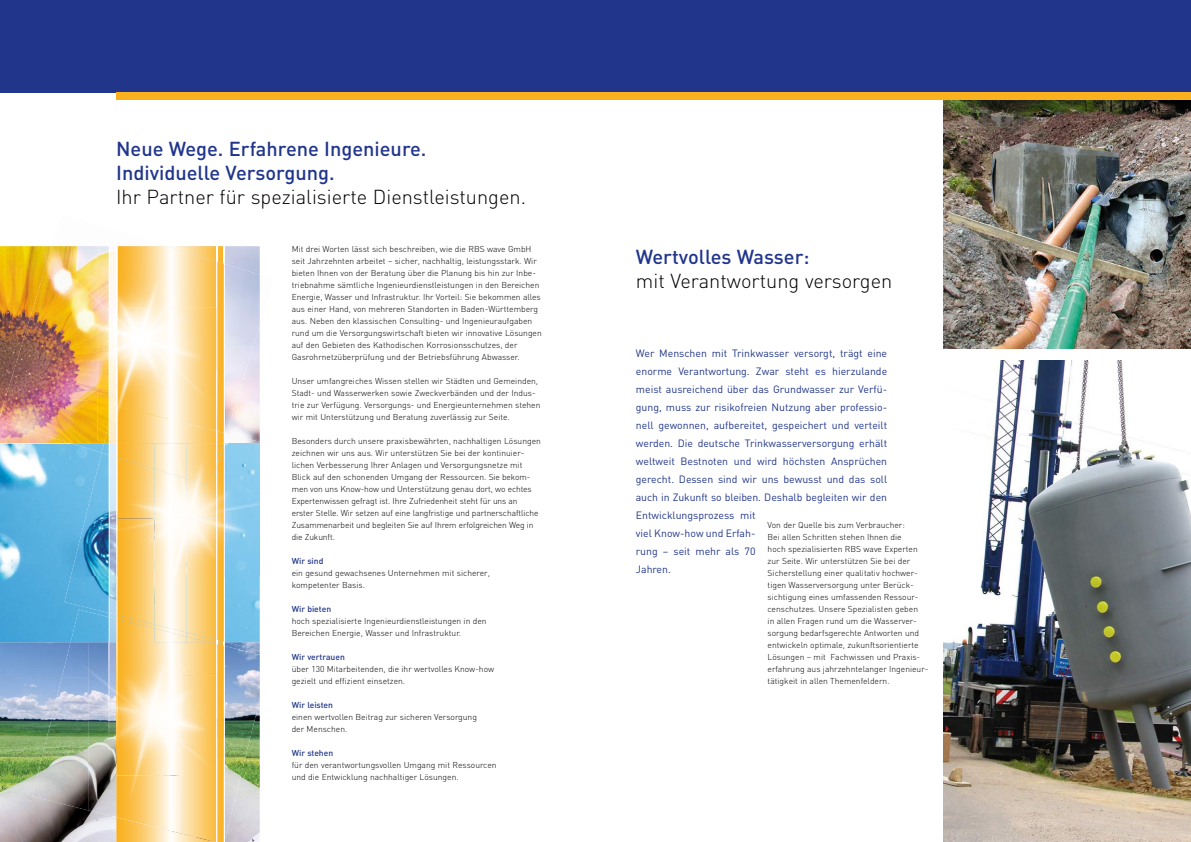
<style>
.page{position:relative;width:1191px;height:842px;background:#fff}
.page>*{position:absolute;margin:0;border:0;box-sizing:border-box;transform-origin:0 0}
.t1{font:500 20px/24px "En BWDIN";color:#21368b}
.t2{font:300 20px "En BWDIN";color:#000}
.t3{font:10.5px/18px "En BWDIN";color:#21368b}
.t4{font:300 8.5px/12px "En BWDIN";color:#000}
.t5{font:500 8.5px "En BWDIN";color:#21368b}
</style>
<div class="page">
<img style="left:0;top:642px;width:260px;height:200px">
<img style="left:0;top:246px;width:260px;height:188px">
<img style="left:0;top:444px;width:87px;height:198px">
<div style="left:0;top:0;width:1191px;height:92px;background:#21368b"></div>
<img style="left:943px;top:99px;width:248px;height:249px">
<img style="left:943px;top:360px;width:248px;height:482px">
<div style="left:116px;top:92px;width:1075px;height:7px;background:#f9b120"></div>
<img style="left:217px;top:246px;width:7px;height:16px">
<svg style="left:210px;top:640px;width:14px;height:4px"></svg>
<img style="left:116px;top:834px;width:67px;height:8px">
<hr style="left:224px;top:246px;width:1px;height:596px;background:#fff">
<hr style="left:216px;top:246px;width:1px;height:596px;background:#fff">
<img style="left:32px;top:747px;width:56px;height:63px">
<img style="left:88px;top:642px;width:28px;height:175px">
<img style="left:44px;top:677px;width:44px;height:70px">
<img style="left:62px;top:642px;width:26px;height:35px">
<img style="left:71px;top:613px;width:38px;height:29px">
<img style="left:226px;top:711px;width:31px;height:128px">
<img style="left:226px;top:652px;width:34px;height:59px">
<img style="left:225px;top:646px;width:1px;height:194px">
<img style="left:118px;top:640px;width:92px;height:2px">
<img style="left:116px;top:775px;width:67px;height:59px">
<img style="left:183px;top:675px;width:33px;height:167px">
<img style="left:116px;top:642px;width:67px;height:133px">
<img style="left:183px;top:642px;width:33px;height:33px">
<img style="left:216px;top:644px;width:8px;height:198px">
<img style="left:155px;top:640px;width:32px;height:2px">
<img style="left:110px;top:642px;width:6px;height:107px">
<img style="left:109px;top:642px;width:1px;height:107px">
<img style="left:116px;top:642px;width:1px;height:107px">
<svg style="left:109px;top:613px;width:9px;height:29px"></svg>
<img style="left:0;top:378px;width:97px;height:66px">
<img style="left:97px;top:246px;width:12px;height:198px">
<img style="left:225px;top:345px;width:29px;height:89px">
<img style="left:12px;top:312px;width:85px;height:66px">
<img style="left:225px;top:264px;width:35px;height:81px">
<img style="left:32px;top:279px;width:65px;height:33px">
<img style="left:42px;top:246px;width:55px;height:33px">
<img style="left:72px;top:444px;width:30px;height:9px">
<img style="left:217px;top:262px;width:7px;height:162px">
<img style="left:118px;top:369px;width:98px;height:37px">
<img style="left:118px;top:246px;width:98px;height:123px">
<img style="left:216px;top:261px;width:1px;height:84px">
<img style="left:216px;top:345px;width:1px;height:120px">
<img style="left:116px;top:246px;width:2px;height:159px">
<img style="left:110px;top:246px;width:6px;height:159px">
<img style="left:109px;top:246px;width:1px;height:174px">
<img style="left:226px;top:650px;width:34px;height:2px">
<img style="left:225px;top:434px;width:35px;height:216px">
<img style="left:64px;top:576px;width:45px;height:37px">
<img style="left:71px;top:510px;width:38px;height:66px">
<img style="left:87px;top:453px;width:22px;height:57px">
<img style="left:225px;top:444px;width:1px;height:198px">
<img style="left:217px;top:465px;width:7px;height:177px">
<img style="left:117px;top:579px;width:99px;height:61px">
<img style="left:118px;top:486px;width:98px;height:93px">
<img style="left:155px;top:486px;width:32px;height:146px">
<img style="left:224px;top:444px;width:1px;height:133px">
<img style="left:216px;top:465px;width:1px;height:175px">
<img style="left:117px;top:486px;width:1px;height:129px">
<img style="left:110px;top:457px;width:6px;height:158px">
<img style="left:109px;top:497px;width:1px;height:116px">
<img style="left:116px;top:457px;width:1px;height:158px">
<img style="left:216px;top:424px;width:11px;height:20px">
<img style="left:217px;top:444px;width:7px;height:21px">
<img style="left:118px;top:406px;width:98px;height:38px">
<img style="left:117px;top:444px;width:99px;height:42px">
<img style="left:155px;top:444px;width:32px;height:35px">
<svg style="left:217px;top:431px;width:8px;height:13px"></svg>
<img style="left:110px;top:405px;width:8px;height:15px">
<img style="left:116px;top:406px;width:1px;height:14px">
<svg style="left:102px;top:420px;width:16px;height:37px"></svg>
<h1 class="t1" style="left:116px;top:136px;width:312px">Neue Wege. Erfahrene Ingenieure.<br>Individuelle Versorgung.</h1>
<h1 class="t2" style="left:116px;top:184px;width:411px">Ihr Partner für spezialisierte Dienstleistungen.</h1>
<p class="t4" style="left:292px;top:243px;width:252px">Mit drei Worten lässt sich beschreiben, wie die RBS wave GmbH seit Jahrzehnten arbeitet – sicher, nachhaltig, leistungsstark. Wir bieten Ihnen von der Beratung über die Planung bis hin zur Inbe&shy;triebnahme sämtliche Ingenieurdienstleistungen in den Bereichen Energie, Wasser und Infrastruktur. Ihr Vorteil: Sie bekommen alles aus einer Hand, von mehreren Standorten in Baden-Württemberg aus. Neben den klassischen Consulting- und Ingenieuraufgaben rund um die Versorgungswirtschaft bieten wir innovative Lösungen auf den Gebieten des Kathodischen Korrosionsschutzes, der Gasrohrnetzüberprüfung und der Betriebsführung Abwasser.</p>
<p class="t4" style="left:292px;top:375px;width:250px">Unser umfangreiches Wissen stellen wir Städten und Gemeinden, Stadt- und Wasserwerken sowie Zweckverbänden und der Indus&shy;trie zur Verfügung. Versorgungs- und Energieunternehmen stehen wir mit Unterstützung und Beratung zuverlässig zur Seite.</p>
<p class="t4" style="left:292px;top:435px;width:251px">Besonders durch unsere praxisbewährten, nachhaltigen Lösungen zeichnen wir uns aus. Wir unterstützen Sie bei der kontinuier&shy;lichen Verbesserung Ihrer Anlagen und Versorgungsnetze mit Blick auf den schonenden Umgang der Ressourcen. Sie bekom&shy;men von uns Know-how und Unterstützung genau dort, wo echtes Expertenwissen gefragt ist. Ihre Zufriedenheit steht für uns an erster Stelle. Wir setzen auf eine langfristige und partnerschaftliche Zusammenarbeit und begleiten Sie auf Ihrem erfolgreichen Weg in die Zukunft.</p>
<p class="t5" style="left:292px;top:556px;width:33px">Wir sind</p>
<p class="t4" style="left:292px;top:567px;width:200px">ein gesund gewachsenes Unternehmen mit sicherer, kompetenter Basis.</p>
<p class="t5" style="left:292px;top:604px;width:41px">Wir bieten</p>
<p class="t4" style="left:292px;top:615px;width:196px">hoch spezialisierte Ingenieurdienstleistungen in den<br>Bereichen Energie, Wasser und Infrastruktur.</p>
<p class="t5" style="left:292px;top:652px;width:55px">Wir vertrauen</p>
<p class="t4" style="left:292px;top:663px;width:204px">über 130 Mitarbeitenden, die ihr wertvolles Know-how gezielt und effizient einsetzen.</p>
<p class="t5" style="left:292px;top:700px;width:43px">Wir leisten</p>
<p class="t4" style="left:292px;top:711px;width:187px">einen wertvollen Beitrag zur sicheren Versorgung der Menschen.</p>
<p class="t5" style="left:292px;top:748px;width:43px">Wir stehen</p>
<p class="t4" style="left:292px;top:759px;width:206px">für den verantwortungsvollen Umgang mit Ressourcen und die Entwicklung nachhaltiger Lösungen.</p>
<h1 class="t1" style="left:636px;top:244px;width:175px">Wertvolles Wasser:</h1>
<h1 class="t2" style="left:636px;top:268px;width:258px">mit Verantwortung versorgen</h1>
<p class="t3" style="left:636px;top:344px;width:253px">Wer Menschen mit Trinkwasser versorgt, trägt eine enorme Verantwortung. Zwar steht es hierzulande meist ausreichend über das Grundwasser zur Verfü&shy;gung, muss zur risikofreien Nutzung aber professio&shy;nell gewonnen, aufbereitet, gespeichert und verteilt werden. Die deutsche Trinkwasserversorgung erhält weltweit Bestnoten und wird höchsten Ansprüchen gerecht. Dessen sind wir uns bewusst und das soll auch in Zukunft so bleiben. Deshalb begleiten wir den Entwicklungsprozess mit<br>viel Know-how und Erfah-<br>rung – seit mehr als 70<br>Jahren.</p>
<p class="t4" style="left:767px;top:519px;width:162px">Von der Quelle bis zum Verbraucher:<br>Bei allen Schritten stehen Ihnen die<br>hoch spezialisierten RBS wave Experten zur Seite. Wir unterstützen Sie bei der Sicherstellung einer qualitativ hochwer&shy;tigen Wasserversorgung unter Berück&shy;sichtigung eines umfassenden Ressour&shy;censchutzes. Unsere Spezialisten geben<br>in allen Fragen rund um die Wasserver&shy;sorgung bedarfsgerechte Antworten und entwickeln optimale, zukunftsorientierte Lösungen – mit Fachwissen und Praxis&shy;erfahrung aus jahrzehntelanger Ingenieur&shy;tätigkeit in allen Themenfeldern.</p>
</div>
